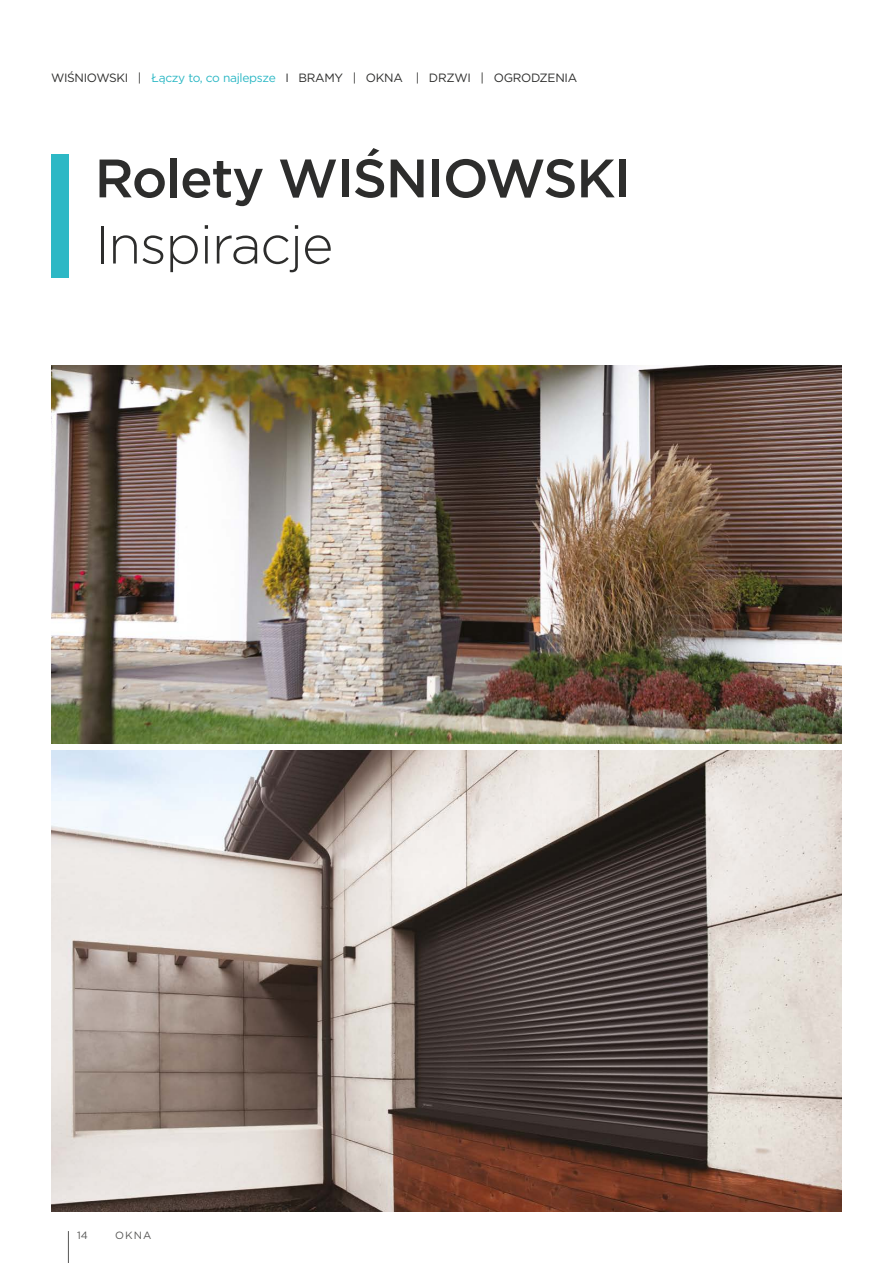
<style>
.page{position:relative;width:893px;height:1263px;background:#fff}
.page>*{position:absolute;margin:0;border:0;box-sizing:border-box;transform-origin:0 0}
.t1{font:500 54px "Gotham";letter-spacing:-.025em;color:#2d2d2c}
.t2{font:300 54px "Gotham";letter-spacing:-.025em;color:#2d2d2c}
.t3{font:12px "Gotham";letter-spacing:-.025em;color:#2d2d2c}
.t4{font:10.5px "Gotham";letter-spacing:.1em;color:#575756}
.s1{color:#2db8c5}
</style>
<div class="page">
<hr style="left:68px;top:1231px;width:1px;height:32px;background:#575756">
<div style="left:51px;top:154px;width:17px;height:124px;background:#2db8c5"></div>
<img style="left:51px;top:366px;width:791px;height:377px">
<img style="left:51px;top:750px;width:791px;height:462px">
<p class="t3" style="left:51px;top:70px;width:528px">WIŚNIOWSKI | <span class="s1">Łączy to, co najlepsze</span> I BRAMY | OKNA | DRZWI | OGRODZENIA</p>
<h1 class="t1" style="left:95px;top:143px;width:538px">Rolety WIŚNIOWSKI</h1>
<h1 class="t2" style="left:95px;top:210px;width:240px">Inspiracje</h1>
<p class="t4" style="left:77px;top:1228px;width:12px">14</p>
<p class="t4" style="left:115px;top:1228px;width:38px">OKNA</p>
</div>
